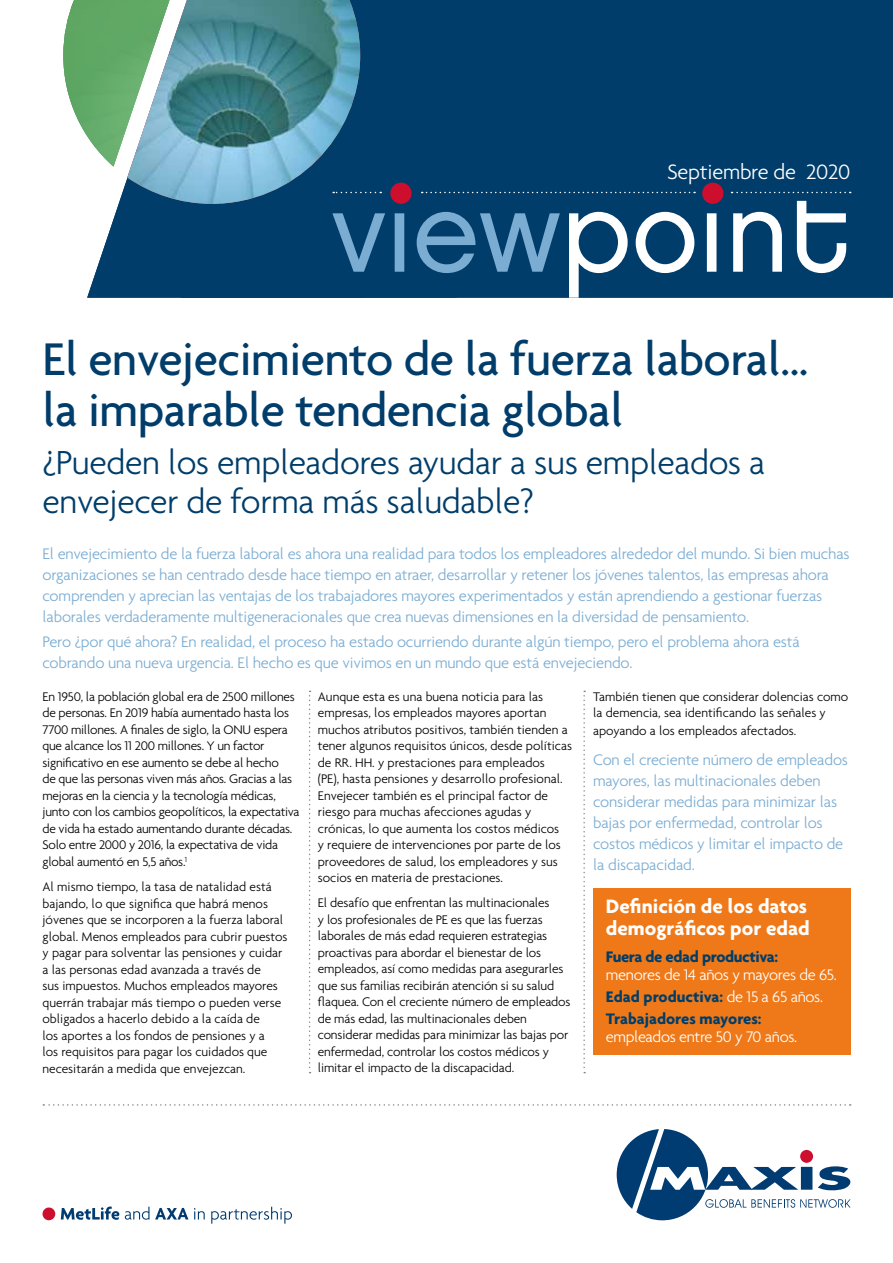
<style>
.page{position:relative;width:893px;height:1263px;background:#fff}
.page>*{position:absolute;margin:0;border:0;box-sizing:border-box;transform-origin:0 0}
.t1{font:500 49.5px/51px "Agenda";letter-spacing:-.01em;color:#003d6a}
.t2{font:300 36px/39px "Agenda";letter-spacing:-.01em;color:#003d6a}
.t3{font:300 22.5px "Agenda";letter-spacing:-.01em;color:#fff}
.t4{font:700 21px/22.5px "Agenda";color:#fff}
.t5{font:300 16.5px/21px "Agenda";letter-spacing:-.01em;color:#7badd3}
.t6{font:300 16.5px/22.2px "Agenda";letter-spacing:-.02em;color:#fff}
.t7{font:700 16.5px "Agenda";letter-spacing:-.02em;color:#003d6a}
.t8{font:300 13.5px/16.5px "Agenda";letter-spacing:-.01em;color:#000}
.s1{font-weight:700;color:#003d6a}
</style>
<div class="page">
<svg style="left:87px;top:179px;width:94px;height:119px;fill:#003d6a"></svg>
<div style="left:360px;top:0;width:533px;height:298px;background:#003d6a"></div>
<div style="left:181px;top:14px;width:324px;height:284px;background:#003d6a"></div>
<svg style="left:422px;top:192px;width:273px;height:1px"></svg>
<svg style="left:360px;top:192px;width:21px;height:1px"></svg>
<svg style="left:731px;top:192px;width:120px;height:1px"></svg>
<svg style="left:569px;top:201px;width:277px;height:97px"></svg>
<svg style="left:332px;top:212px;width:228px;height:61px;background:#2f6892"></svg>
<div style="left:390px;top:183px;width:22px;height:21px;background:#ce0e2d;border-radius:50%"></div>
<div style="left:702px;top:183px;width:21px;height:21px;background:#ce0e2d;border-radius:50%"></div>
<svg style="left:617px;top:1129px;width:233px;height:91px"></svg>
<div style="left:800px;top:1150px;width:13px;height:13px;background:#ce0e2d;border-radius:50%"></div>
<svg style="left:61px;top:1206px;width:58px;height:14px"></svg>
<svg style="left:125px;top:1207px;width:24px;height:13px"></svg>
<svg style="left:155px;top:1208px;width:33px;height:11px"></svg>
<svg style="left:194px;top:1208px;width:11px;height:11px"></svg>
<svg style="left:211px;top:1207px;width:81px;height:17px"></svg>
<div style="left:43px;top:1207px;width:12px;height:13px;background:#ce0e2d;border-radius:50%"></div>
<img style="left:127px;top:0;width:233px;height:204px">
<svg style="left:63px;top:0;width:138px;height:167px"></svg>
<svg style="left:309px;top:691px;width:2px;height:382px"></svg>
<svg style="left:583px;top:691px;width:2px;height:382px"></svg>
<svg style="left:43px;top:1104px;width:808px;height:2px"></svg>
<div style="left:593px;top:888px;width:257px;height:167px;background:#ef7918"></div>
<h3 class="t3" style="left:667px;top:158px;width:185px">Septiembre de 2020</h3>
<h1 class="t1" style="left:43px;top:333px;width:768px">El envejecimiento de la fuerza laboral... la imparable tendencia global</h1>
<h2 class="t2" style="left:43px;top:443px;width:724px">¿Pueden los empleadores ayudar a sus empleados a envejecer de forma más saludable?</h2>
<p class="t5" style="left:43px;top:543px;width:809px">El envejecimiento de la fuerza laboral es ahora una realidad para todos los empleadores alrededor del mundo. Si bien muchas organizaciones se han centrado desde hace tiempo en atraer, desarrollar y retener los jóvenes talentos, las empresas ahora comprenden y aprecian las ventajas de los trabajadores mayores experimentados y están aprendiendo a gestionar fuerzas laborales verdaderamente multigeneracionales que crea nuevas dimensiones en la diversidad de pensamiento.</p>
<p class="t5" style="left:43px;top:631px;width:759px">Pero ¿por qué ahora? En realidad, el proceso ha estado ocurriendo durante algún tiempo, pero el problema ahora está cobrando una nueva urgencia. El hecho es que vivimos en un mundo que está envejeciendo.</p>
<p class="t8" style="left:43px;top:688px;width:258px">En 1950, la población global era de 2500 millones de personas. En 2019 había aumentado hasta los 7700 millones. A finales de siglo, la ONU espera que alcance los 11 200 millones. Y un factor significativo en ese aumento se debe al hecho<br>de que las personas viven más años. Gracias a las mejoras en la ciencia y la tecnología médicas, junto con los cambios geopolíticos, la expectativa de vida ha estado aumentando durante décadas.<br>Solo entre 2000 y 2016, la expectativa de vida global aumentó en 5,5 años.<sup>1</sup></p>
<p class="t8" style="left:43px;top:878px;width:247px">Al mismo tiempo, la tasa de natalidad está bajando, lo que significa que habrá menos jóvenes que se incorporen a la fuerza laboral global. Menos empleados para cubrir puestos y pagar para solventar las pensiones y cuidar a las personas edad avanzada a través de<br>sus impuestos. Muchos empleados mayores querrán trabajar más tiempo o pueden verse obligados a hacerlo debido a la caída de<br>los aportes a los fondos de pensiones y a<br>los requisitos para pagar los cuidados que necesitarán a medida que envejezcan.</p>
<p class="t8" style="left:318px;top:688px;width:256px">Aunque esta es una buena noticia para las empresas, los empleados mayores aportan muchos atributos positivos, también tienden a tener algunos requisitos únicos, desde políticas de RR. HH. y prestaciones para empleados<br>(PE), hasta pensiones y desarrollo profesional.<br>Envejecer también es el principal factor de riesgo para muchas afecciones agudas y crónicas, lo que aumenta los costos médicos<br>y requiere de intervenciones por parte de los proveedores de salud, los empleadores y sus socios en materia de prestaciones.</p>
<p class="t8" style="left:318px;top:895px;width:254px">El desafío que enfrentan las multinacionales<br>y los profesionales de PE es que las fuerzas laborales de más edad requieren estrategias proactivas para abordar el bienestar de los empleados, así como medidas para asegurarles que sus familias recibirán atención si su salud flaquea. Con el creciente número de empleados de más edad, las multinacionales deben considerar medidas para minimizar las bajas por enfermedad, controlar los costos médicos y limitar el impacto de la discapacidad.</p>
<p class="t8" style="left:593px;top:688px;width:257px">También tienen que considerar dolencias como la demencia, sea identificando las señales y</p>
<p class="t8" style="left:593px;top:723px;width:205px">apoyando a los empleados afectados.</p>
<p class="t5" style="left:593px;top:749px;width:256px">Con el creciente número de empleados mayores, las multinacionales deben considerar medidas para minimizar las bajas por enfermedad, controlar los costos médicos y limitar el impacto de la discapacidad.</p>
<h3 class="t4" style="left:606px;top:894px;width:205px">Definición de los datos demográficos por edad</h3>
<p class="t7" style="left:606px;top:946px;width:174px">Fuera de edad productiva:</p>
<p class="t6" style="left:606px;top:963px;width:233px">menores de 14 años y mayores de 65.<br><span class="s1">Edad productiva:</span> de 15 a 65 años.<br><span class="s1">Trabajadores mayores:</span></p>
<p class="t6" style="left:606px;top:1026px;width:193px">empleados entre 50 y 70 años.</p>
</div>
